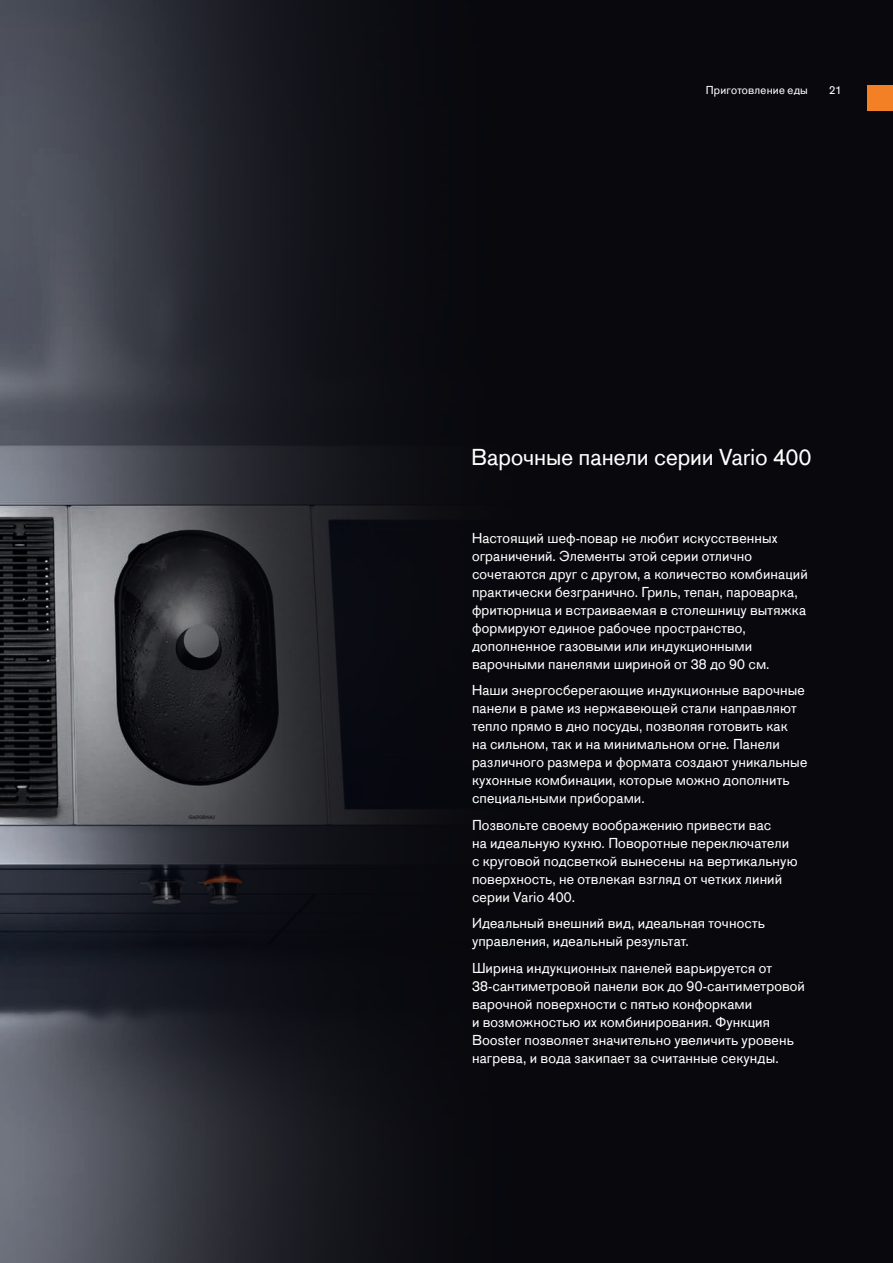
<style>
.page{position:relative;width:893px;height:1263px;background:#fff}
.page>*{position:absolute;margin:0;border:0;box-sizing:border-box;transform-origin:0 0}
.t1{font:24px "Gaggenau";color:#fff}
.t2{font:15px/18px "Gaggenau";letter-spacing:.01em;color:#fff}
.t3{font:12px "Gaggenau";letter-spacing:.02em;color:#fff}
</style>
<div class="page">
<img style="left:0;top:0;width:893px;height:1263px">
<div style="left:867px;top:85px;width:26px;height:26px;background:#f48026"></div>
<p class="t3" style="left:706px;top:83px;width:104px">Приготовление еды</p>
<p class="t3" style="left:829px;top:83px;width:14px">21</p>
<h1 class="t1" style="left:472px;top:442px;width:341px">Варочные панели серии Vario 400</h1>
<p class="t2" style="left:472px;top:529px;width:337px">Настоящий шеф-повар не любит искусственных ограничений. Элементы этой серии отлично сочетаются друг с другом, а количество комбинаций практически безгранично. Гриль, тепан, пароварка, фритюрница и встраиваемая в столешницу вытяжка формируют единое рабочее пространство, дополненное газовыми или индукционными варочными панелями шириной от 38 до 90 см.</p>
<p class="t2" style="left:472px;top:681px;width:337px">Наши энергосберегающие индукционные варочные панели в раме из нержавеющей стали направляют тепло прямо в дно посуды, позволяя готовить как<br>на сильном, так и на минимальном огне. Панели различного размера и формата создают уникальные кухонные комбинации, которые можно дополнить специальными приборами.</p>
<p class="t2" style="left:472px;top:816px;width:327px">Позвольте своему воображению привести вас<br>на идеальную кухню. Поворотные переключатели с круговой подсветкой вынесены на вертикальную поверхность, не отвлекая взгляд от четких линий серии Vario 400.</p>
<p class="t2" style="left:472px;top:914px;width:294px">Идеальный внешний вид, идеальная точность управления, идеальный результат.</p>
<p class="t2" style="left:472px;top:959px;width:334px">Ширина индукционных панелей варьируется от 38-сантиметровой панели вок до 90-сантиметровой варочной поверхности с пятью конфорками<br>и возможностью их комбинирования. Функция Booster позволяет значительно увеличить уровень нагрева, и вода закипает за считанные секунды.</p>
</div>
